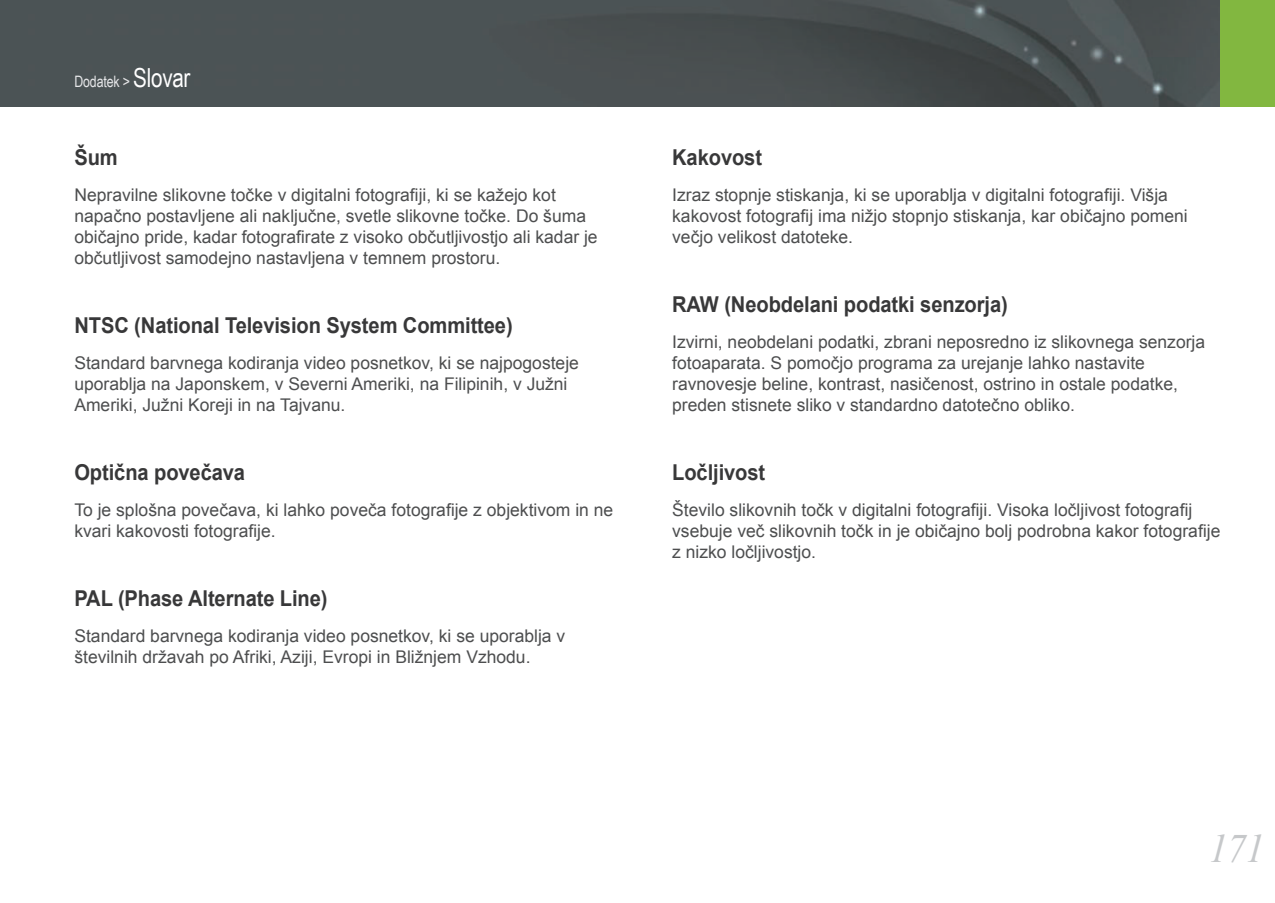
<style>
.page{position:relative;width:1275px;height:903px;background:#fff}
.page>*{position:absolute;margin:0;border:0;box-sizing:border-box;transform-origin:0 0}
.t1{font:italic 40.25px "Times New Roman";color:#c6c8ca;scale:.95 1}
.t2{font:700 21.88px "Arial";letter-spacing:-.005em;color:#383839;scale:.92 1}
.t3{font:17.5px/21px "Arial";color:#4d4e4f}
.t4{font:15.75px "Arial Narrow";letter-spacing:-.01em;color:#e6e7e9;scale:.96 1}
.s1{font-size:26.25px;color:#fff}
</style>
<div class="page">
<img style="left:0;top:0;width:1220px;height:107px">
<div style="left:1220px;top:0;width:55px;height:107px;background:#82b740"></div>
<p class="t4" style="left:74px;top:72px;width:122px">Dodatek &gt; <span class="s1">Slovar</span></p>
<p class="t2" style="left:74px;top:145px;width:49px">Šum</p>
<p class="t3" style="left:74px;top:184px;width:525px">Nepravilne slikovne točke v digitalni fotografiji, ki se kažejo kot napačno postavljene ali naključne, svetle slikovne točke. Do šuma običajno pride, kadar fotografirate z visoko občutljivostjo ali kadar je občutljivost samodejno nastavljena v temnem prostoru.</p>
<p class="t2" style="left:74px;top:313px;width:478px">NTSC (National Television System Committee)</p>
<p class="t3" style="left:74px;top:352px;width:506px">Standard barvnega kodiranja video posnetkov, ki se najpogosteje uporablja na Japonskem, v Severni Ameriki, na Filipinih, v Južni<br>Ameriki, Južni Koreji in na Tajvanu.</p>
<p class="t2" style="left:74px;top:460px;width:187px">Optična povečava</p>
<p class="t3" style="left:74px;top:499px;width:540px">To je splošna povečava, ki lahko poveča fotografije z objektivom in ne kvari kakovosti fotografije.</p>
<p class="t2" style="left:74px;top:586px;width:277px">PAL (Phase Alternate Line)</p>
<p class="t3" style="left:74px;top:625px;width:492px">Standard barvnega kodiranja video posnetkov, ki se uporablja v številnih državah po Afriki, Aziji, Evropi in Bližnjem Vzhodu.</p>
<p class="t2" style="left:672px;top:145px;width:99px">Kakovost</p>
<p class="t3" style="left:672px;top:184px;width:517px">Izraz stopnje stiskanja, ki se uporablja v digitalni fotografiji. Višja kakovost fotografij ima nižjo stopnjo stiskanja, kar običajno pomeni večjo velikost datoteke.</p>
<p class="t2" style="left:672px;top:292px;width:366px">RAW (Neobdelani podatki senzorja)</p>
<p class="t3" style="left:672px;top:331px;width:534px">Izvirni, neobdelani podatki, zbrani neposredno iz slikovnega senzorja fotoaparata. S pomočjo programa za urejanje lahko nastavite ravnovesje beline, kontrast, nasičenost, ostrino in ostale podatke, preden stisnete sliko v standardno datotečno obliko.</p>
<p class="t2" style="left:672px;top:460px;width:103px">Ločljivost</p>
<p class="t3" style="left:672px;top:499px;width:550px">Število slikovnih točk v digitalni fotografiji. Visoka ločljivost fotografij vsebuje več slikovnih točk in je običajno bolj podrobna kakor fotografije z nizko ločljivostjo.</p>
<h1 class="t1" style="left:1209px;top:826px;width:60px">171</h1>
</div>
